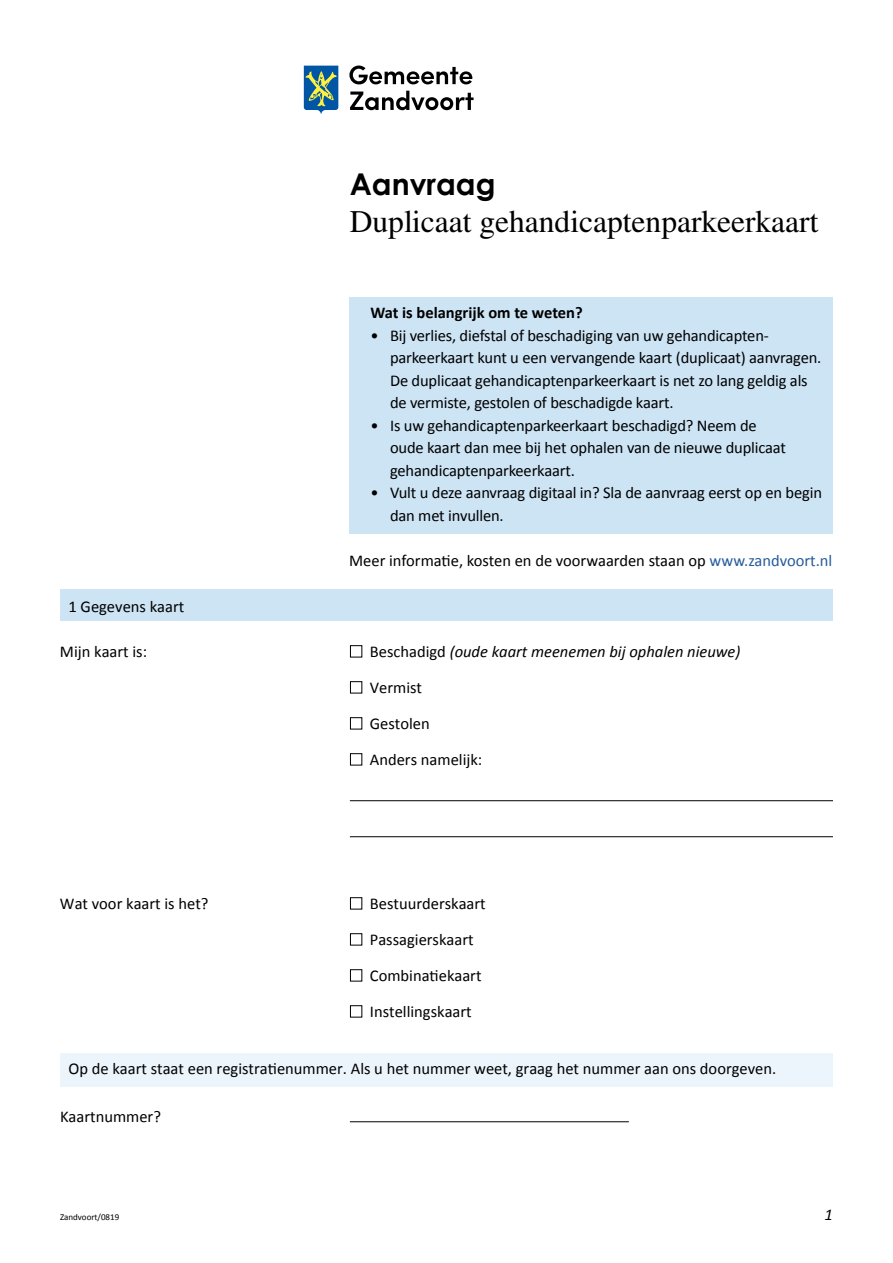
<style>
.page{position:relative;width:893px;height:1263px;background:#fff}
.page>*{position:absolute;margin:0;border:0;box-sizing:border-box;transform-origin:0 0}
.t1{font:31.5px "Times LT Pro";color:#000}
.t2{font:700 30px "Century Gothic";color:#000}
.t3{font:16.5px/22.5px "Calibri";letter-spacing:-.01em;color:#000}
.t4{font:700 16.5px "Calibri";color:#000}
.t5{font:italic 16.5px "Calibri";color:#000}
.t6{font:9px "Calibri";color:#000}
.s1{color:#265b9b}
.s2{font-style:italic}
</style>
<div class="page">
<svg style="left:304px;top:66px;width:34px;height:48px;background:#4b8495"></svg>
<svg style="left:349px;top:66px;width:123px;height:18px"></svg>
<svg style="left:350px;top:91px;width:124px;height:19px"></svg>
<div style="left:350px;top:297px;width:483px;height:124px;background:#cde4f5"></div>
<div style="left:350px;top:410px;width:483px;height:79px;background:#cde4f5"></div>
<div style="left:350px;top:477px;width:483px;height:57px;background:#cde4f5"></div>
<div style="left:60px;top:589px;width:773px;height:32px;background:#cde4f5"></div>
<hr style="left:350px;top:800px;width:483px;height:1px;background:#000">
<hr style="left:350px;top:836px;width:483px;height:1px;background:#000">
<div style="left:60px;top:1053px;width:773px;height:34px;background:#ecf5fb"></div>
<hr style="left:350px;top:1121px;width:279px;height:1px;background:#000">
<div style="left:350px;top:645px;width:12px;height:12px;border:1px solid #000"></div>
<div style="left:350px;top:681px;width:12px;height:12px;border:1px solid #000"></div>
<div style="left:350px;top:717px;width:12px;height:12px;border:1px solid #000"></div>
<div style="left:350px;top:753px;width:12px;height:12px;border:1px solid #000"></div>
<div style="left:350px;top:897px;width:12px;height:12px;border:1px solid #000"></div>
<div style="left:350px;top:933px;width:12px;height:12px;border:1px solid #000"></div>
<div style="left:350px;top:969px;width:12px;height:12px;border:1px solid #000"></div>
<div style="left:350px;top:1005px;width:12px;height:12px;border:1px solid #000"></div>
<h2 class="t2" style="left:350px;top:165px;width:147px">Aanvraag</h2>
<h1 class="t1" style="left:350px;top:203px;width:470px">Duplicaat gehandicaptenparkeerkaart</h1>
<p class="t4" style="left:370px;top:303px;width:214px">Wat is belangrijk om te weten?</p>
<p class="t3" style="left:390px;top:323px;width:433px;text-indent:-20px">• Bij verlies, diefstal of beschadiging van uw gehandicapten&shy;parkeerkaart kunt u een vervangende kaart (duplicaat) aanvragen.<br>De duplicaat gehandicaptenparkeerkaart is net zo lang geldig als de vermiste, gestolen of beschadigde kaart.</p>
<p class="t3" style="left:390px;top:413px;width:397px;text-indent:-20px">• Is uw gehandicaptenparkeerkaart beschadigd? Neem de oude kaart dan mee bij het ophalen van de nieuwe duplicaat gehandicaptenparkeerkaart.</p>
<p class="t3" style="left:390px;top:481px;width:433px;text-indent:-20px">• Vult u deze aanvraag digitaal in? Sla de aanvraag eerst op en begin dan met invullen.</p>
<p class="t3" style="left:349px;top:548px;width:485px">Meer informatie, kosten en de voorwaarden staan op <span class="s1">www.zandvoort.nl</span></p>
<p class="t3" style="left:68px;top:595px;width:117px">1 Gegevens kaart</p>
<p class="t3" style="left:60px;top:640px;width:89px">Mijn kaart is:</p>
<p class="t3" style="left:370px;top:633px;width:372px;line-height:36px">Beschadigd <span class="s2">(oude kaart meenemen bij ophalen nieuwe)<br></span>Vermist<br>Gestolen<br>Anders namelijk:</p>
<p class="t3" style="left:60px;top:891px;width:150px">Wat voor kaart is het?</p>
<p class="t3" style="left:370px;top:885px;width:117px;line-height:36px">Bestuurderskaart<br>Passagierskaart<br>Combinatiekaart<br>Instellingskaart</p>
<p class="t3" style="left:69px;top:1057px;width:709px">Op de kaart staat een registratienummer. Als u het nummer weet, graag het nummer aan ons doorgeven.</p>
<p class="t3" style="left:60px;top:1105px;width:102px">Kaartnummer?</p>
<p class="t6" style="left:60px;top:1211px;width:61px">Zandvoort/0819</p>
<p class="t5" style="left:825px;top:1204px;width:10px">1</p>
</div>
